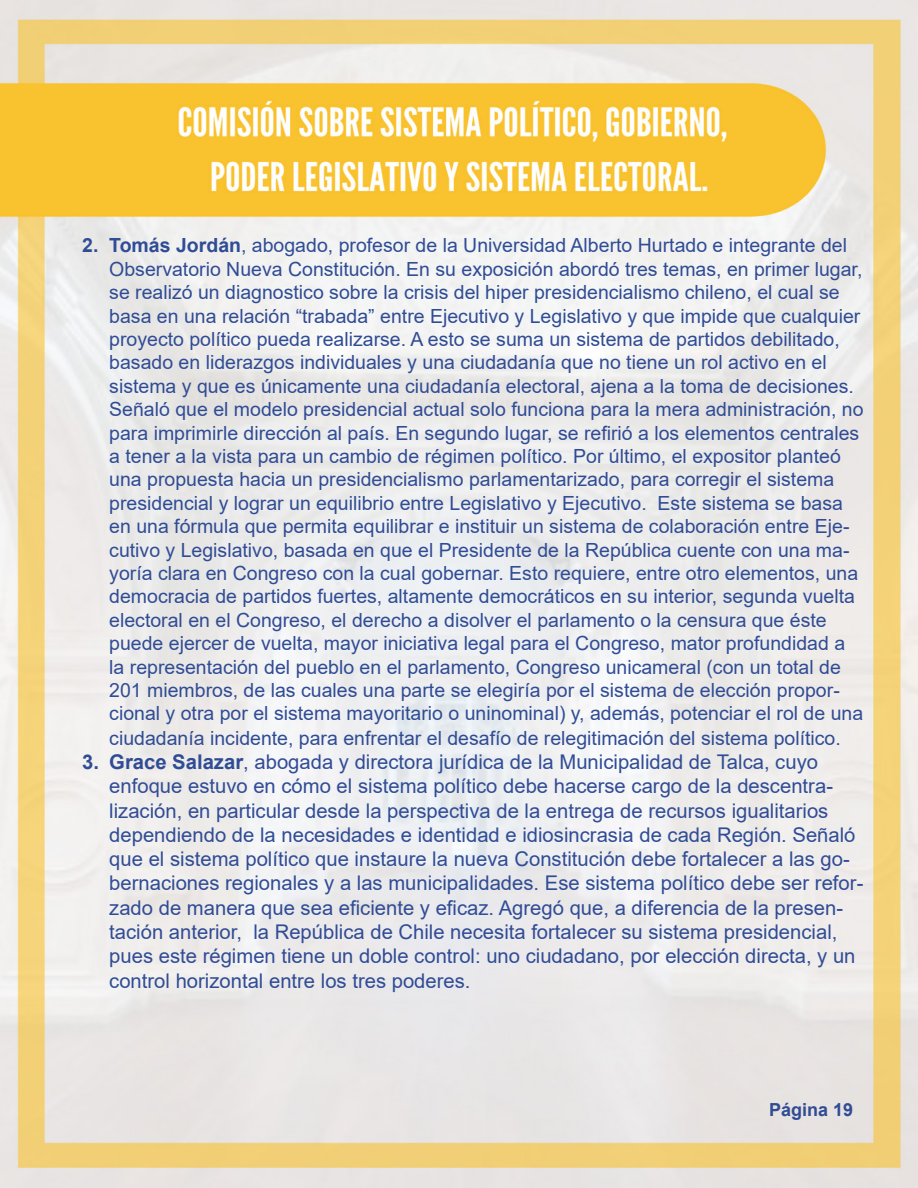
<style>
.page{position:relative;width:918px;height:1188px;background:#fff}
.page>*{position:absolute;margin:0;border:0;box-sizing:border-box;transform-origin:0 0}
.t1{font:20.25px/24.3px "Arial";color:#304c95}
.t2{font:19.5px/23.4px "Arial";color:#304c95}
.t3{font:700 18px "Arial";color:#304c95}
.s1{font-weight:700}
</style>
<div class="page">
<img style="left:0;top:0;width:918px;height:1188px">
<p class="t2" style="left:109px;top:234px;width:756px;text-indent:-27px"><span class="s1">2. Tomás Jordán</span>, abogado, profesor de la Universidad Alberto Hurtado e integrante del Observatorio Nueva Constitución. En su exposición abordó tres temas, en primer lugar, se realizó un diagnostico sobre la crisis del hiper presidencialismo chileno, el cual se basa en una relación “trabada” entre Ejecutivo y Legislativo y que impide que cualquier proyecto político pueda realizarse. A esto se suma un sistema de partidos debilitado, basado en liderazgos individuales y una ciudadanía que no tiene un rol activo en el sistema y que es únicamente una ciudadanía electoral, ajena a la toma de decisiones.<br>Señaló que el modelo presidencial actual solo funciona para la mera administración, no para imprimirle dirección al país. En segundo lugar, se refirió a los elementos centrales a tener a la vista para un cambio de régimen político. Por último, el expositor planteó una propuesta hacia un presidencialismo parlamentarizado, para corregir el sistema presidencial y lograr un equilibrio entre Legislativo y Ejecutivo. Este sistema se basa en una fórmula que permita equilibrar e instituir un sistema de colaboración entre Eje&shy;cutivo y Legislativo, basada en que el Presidente de la República cuente con una ma&shy;yoría clara en Congreso con la cual gobernar. Esto requiere, entre otro elementos, una democracia de partidos fuertes, altamente democráticos en su interior, segunda vuelta electoral en el Congreso, el derecho a disolver el parlamento o la censura que éste puede ejercer de vuelta, mayor iniciativa legal para el Congreso, mator profundidad a la representación del pueblo en el parlamento, Congreso unicameral (con un total de 201 miembros, de las cuales una parte se elegiría por el sistema de elección propor&shy;cional y otra por el sistema mayoritario o uninominal) y, además, potenciar el rol de una ciudadanía incidente, para enfrentar el desafío de relegitimación del sistema político.</p>
<p class="t1" style="left:109px;top:750px;width:756px;text-indent:-27px"><span class="s1">3. Grace Salazar</span>, abogada y directora jurídica de la Municipalidad de Talca, cuyo enfoque estuvo en cómo el sistema político debe hacerse cargo de la descentra&shy;lización, en particular desde la perspectiva de la entrega de recursos igualitarios dependiendo de la necesidades e identidad e idiosincrasia de cada Región. Señaló que el sistema político que instaure la nueva Constitución debe fortalecer a las go&shy;bernaciones regionales y a las municipalidades. Ese sistema político debe ser refor&shy;zado de manera que sea eficiente y eficaz. Agregó que, a diferencia de la presen&shy;tación anterior, la República de Chile necesita fortalecer su sistema presidencial, pues este régimen tiene un doble control: uno ciudadano, por elección directa, y un control horizontal entre los tres poderes.</p>
<p class="t3" style="left:769px;top:1097px;width:86px">Página 19</p>
</div>
